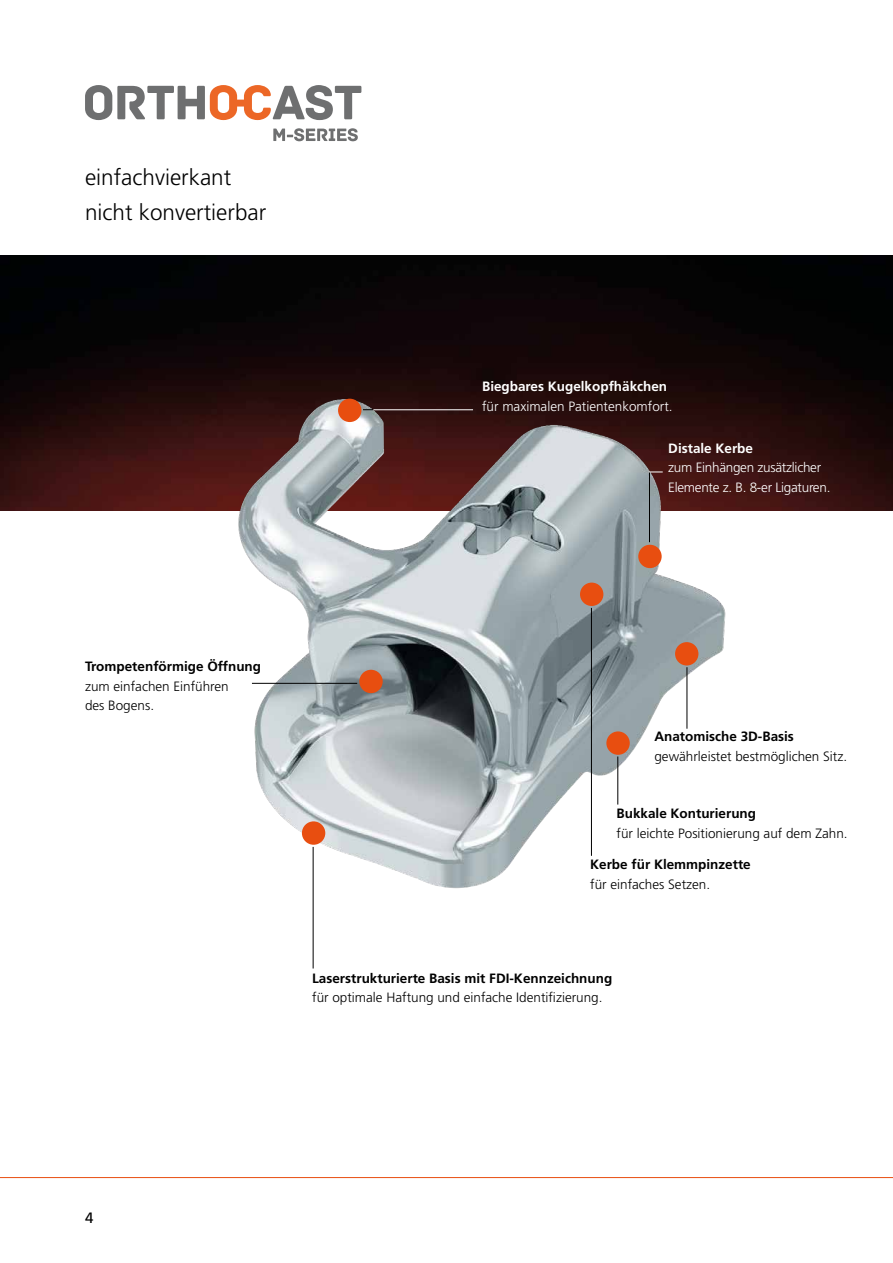
<style>
.page{position:relative;width:893px;height:1263px;background:#fff}
.page>*{position:absolute;margin:0;border:0;box-sizing:border-box;transform-origin:0 0}
.t1{font:300 22.5px/35.5px "Frutiger LT Std";color:#000}
.t2{font:15px "Frutiger LT Std";color:#000}
.t3{font:300 13.5px/19.5px "Frutiger LT Std";color:#000}
.t4{font:700 13.5px "Frutiger LT Std";color:#000}
.t5{font:300 13.5px/19.5px "Frutiger LT Std";letter-spacing:-.02em;color:#fff}
.t6{font:700 13.5px "Frutiger LT Std";color:#fff}
.t7{font:300 13.5px "Frutiger LT Std";color:#fff}
</style>
<div class="page">
<svg style="left:85px;top:85px;width:276px;height:35px"></svg>
<svg style="left:273px;top:128px;width:85px;height:13px"></svg>
<img style="left:0;top:255px;width:893px;height:255px">
<img style="left:190px;top:348px;width:635px;height:568px">
<hr style="left:373px;top:409px;width:100px;height:1px;background:#fff">
<hr style="left:252px;top:683px;width:105px;height:1px;background:#000">
<hr style="left:313px;top:847px;width:1px;height:121px;background:#000">
<hr style="left:617px;top:756px;width:1px;height:48px;background:#000">
<hr style="left:591px;top:608px;width:1px;height:248px;background:#000">
<hr style="left:687px;top:667px;width:1px;height:62px;background:#000">
<hr style="left:649px;top:472px;width:1px;height:70px;background:#000">
<svg style="left:649px;top:472px;width:14px;height:1px"></svg>
<div style="left:338px;top:399px;width:23px;height:23px;background:#e84e10;border-radius:50%"></div>
<div style="left:638px;top:545px;width:24px;height:23px;background:#e84e10;border-radius:50%"></div>
<div style="left:580px;top:583px;width:23px;height:23px;background:#e84e10;border-radius:50%"></div>
<div style="left:675px;top:642px;width:23px;height:23px;background:#e84e10;border-radius:50%"></div>
<div style="left:359px;top:670px;width:24px;height:23px;background:#e84e10;border-radius:50%"></div>
<div style="left:606px;top:731px;width:24px;height:24px;background:#e84e10;border-radius:50%"></div>
<div style="left:302px;top:821px;width:23px;height:24px;background:#e84e10;border-radius:50%"></div>
<hr style="left:0;top:1177px;width:893px;height:1px;background:#e84e10">
<h1 class="t1" style="left:85px;top:160px;width:183px">einfachvierkant nicht konvertierbar</h1>
<p class="t6" style="left:482px;top:379px;width:187px">Biegbares Kugelkopfhäkchen</p>
<p class="t7" style="left:482px;top:399px;width:192px">für maximalen Patientenkomfort.</p>
<p class="t6" style="left:668px;top:440px;width:86px">Distale Kerbe</p>
<p class="t5" style="left:668px;top:458px;width:164px">zum Einhängen zusätzlicher<br>Elemente z. B. 8-er Ligaturen.</p>
<p class="t4" style="left:85px;top:659px;width:178px">Trompetenförmige Öffnung</p>
<p class="t3" style="left:85px;top:677px;width:145px">zum einfachen Einführen des Bogens.</p>
<p class="t4" style="left:654px;top:728px;width:141px">Anatomische 3D-Basis</p>
<p class="t3" style="left:654px;top:746px;width:194px">gewährleistet bestmöglichen Sitz.</p>
<p class="t4" style="left:617px;top:805px;width:141px">Bukkale Konturierung</p>
<p class="t3" style="left:617px;top:823px;width:233px">für leichte Positionierung auf dem Zahn.</p>
<p class="t4" style="left:590px;top:856px;width:162px">Kerbe für Klemmpinzette</p>
<p class="t3" style="left:590px;top:874px;width:122px">für einfaches Setzen.</p>
<p class="t4" style="left:312px;top:970px;width:302px">Laserstrukturierte Basis mit FDI-Kennzeichnung</p>
<p class="t3" style="left:312px;top:988px;width:292px">für optimale Haftung und einfache Identifizierung.</p>
<p class="t2" style="left:85px;top:1209px;width:10px">4</p>
</div>
